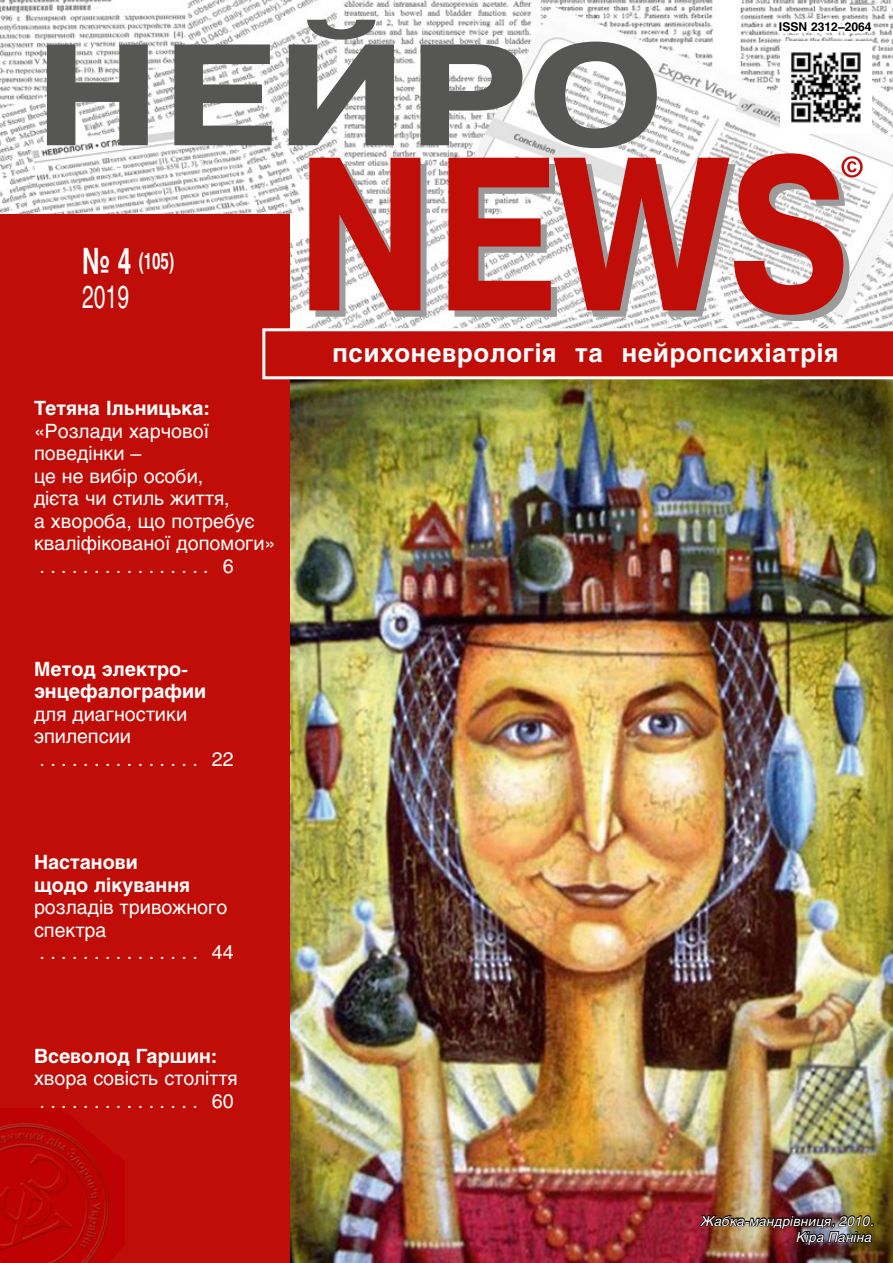
<style>
.page{position:relative;width:893px;height:1263px;background:#fff}
.page>*{position:absolute;margin:0;border:0;box-sizing:border-box;transform-origin:0 0}
.t1{font:31.5px "Helios C";color:#fff;scale:.67 1}
.t2{font:700 25.5px "Helios C";letter-spacing:.025em;color:#fff}
.t3{font:700 22.5px "Helios C";color:#fff;scale:.67 1}
.t4{font:19.5px/22.5px "Helios C";color:#fff}
.t5{font:700 19.5px/22.5px "Helios C";color:#fff}
.t6{font:italic 13.5px/16.2px "Helios C";letter-spacing:.01em;color:#fff;text-align:right}
.t7{font:700 12px "Helios C";color:#000}
.s1{font-size:36px}
</style>
<div class="page">
<img style="left:289px;top:379px;width:604px;height:884px">
<img style="left:697px;top:1213px;width:177px;height:33px">
<img style="left:0;top:0;width:893px;height:328px">
<svg style="left:47px;top:44px;width:101px;height:101px"></svg>
<svg style="left:174px;top:44px;width:98px;height:101px"></svg>
<svg style="left:289px;top:1px;width:588px;height:320px"></svg>
<div style="left:0;top:215px;width:289px;height:1048px;background:#c00d07"></div>
<svg style="left:262px;top:328px;width:631px;height:51px;background:#c72a24"></svg>
<img style="left:0;top:1109px;width:125px;height:154px">
<img style="left:780px;top:42px;width:92px;height:91px">
<p class="t7" style="left:779px;top:19px;width:94px">ISSN 2312–2064</p>
<p class="t3" style="left:82px;top:248px;width:139px"><span class="s1">№ 4</span> (105)</p>
<h1 class="t1" style="left:82px;top:278px;width:72px">2019</h1>
<p class="t5" style="left:34px;top:397px;width:178px">Тетяна Ільницька:</p>
<p class="t4" style="left:34px;top:419px;width:243px">«Розлади харчової поведінки –<br>це не вибір особи,<br>дієта чи стиль життя,<br>а хвороба, що потребує кваліфікованої допомоги» . . . . . . . . . . . . . . . . 6</p>
<p class="t5" style="left:34px;top:658px;width:174px">Метод электро&shy;энцефалографии</p>
<p class="t4" style="left:34px;top:703px;width:201px">для диагностики эпилепсии<br>. . . . . . . . . . . . . . . 22</p>
<p class="t5" style="left:34px;top:851px;width:158px">Настанови щодо лікування</p>
<p class="t4" style="left:34px;top:896px;width:201px">розладів тривожного спектра<br>. . . . . . . . . . . . . . . 44</p>
<p class="t5" style="left:34px;top:1044px;width:185px">Всеволод Гаршин:</p>
<p class="t4" style="left:34px;top:1067px;width:205px">хвора совість століття . . . . . . . . . . . . . . . 60</p>
<h2 class="t2" style="left:333px;top:338px;width:507px">психоневрологія та нейропсихіатрія</h2>
<p class="t6" style="left:701px;top:1212px;width:175px">Жабка-мандрівниця, 2010.<br>Кіра Паніна</p>
</div>
